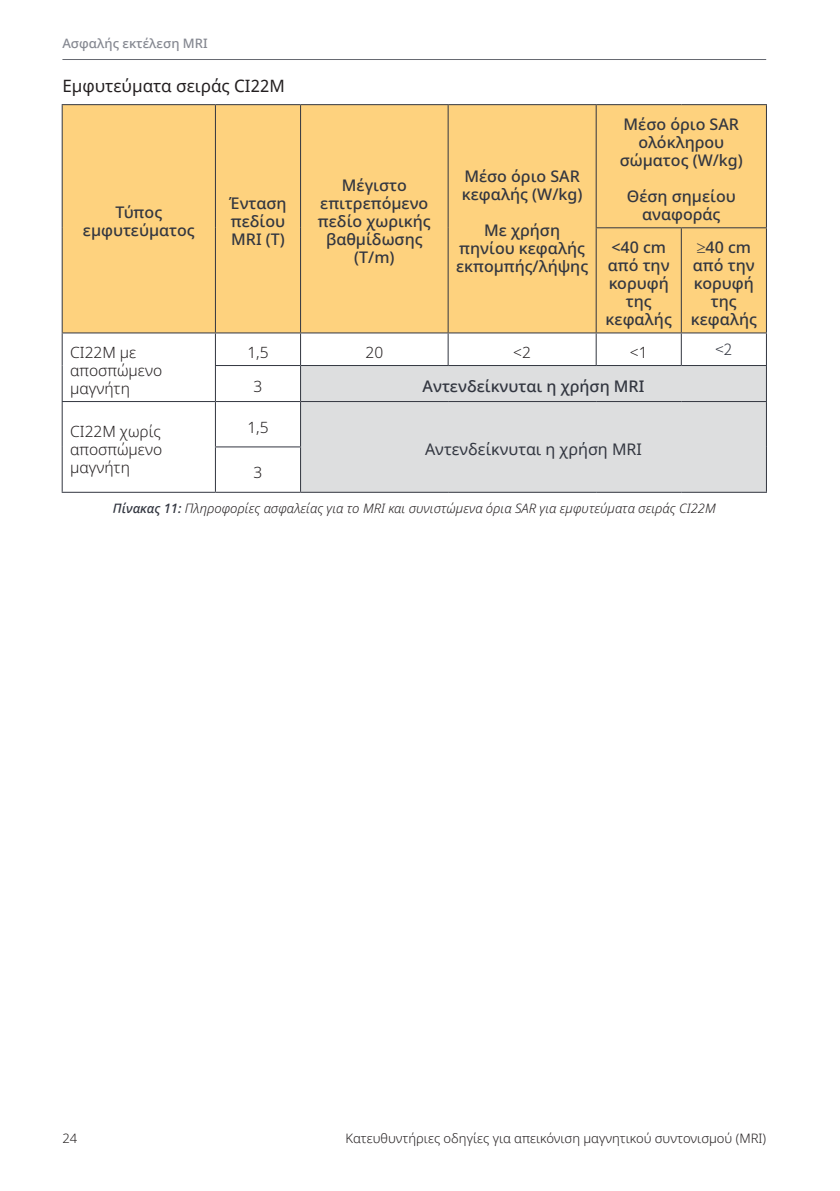
<style>
.page{position:relative;width:840px;height:1191px;background:#fff}
.page>*{position:absolute;margin:0;border:0;box-sizing:border-box;transform-origin:0 0}
.Heading_4{font:17px "Noto Sans";color:#231f20}
.Table_Heading_Center{font:500 16px/18px "Noto Sans";color:#323640;text-align:center}
.Table_Heading_2_Cent{font:16px "Noto Sans";color:#323640}
.Table_Body{font:300 15.6px/18px "Noto Sans";color:#231f20}
.Table_Body_Centered{font:300 15.6px "Noto Sans";color:#231f20}
.Table_Body_Centered-2{font:300 15.6px "Noto Sans SC";color:#323640}
.t1{font:italic 300 13px "Noto Sans";color:#231f20}
.t2{font:300 13px "Noto Sans";color:#231f20}
.t3{font:500 13px "Noto Sans";color:#858891}
.s1{font-weight:500;color:#323640}
</style>
<div class="page">
<hr style="left:62px;top:59px;width:703px;height:1px;background:#323640">
<div style="left:63px;top:105px;width:702px;height:227px;background:#fed27e"></div>
<div style="left:301px;top:366px;width:464px;height:126px;background:#dddedf"></div>
<hr style="left:62px;top:104px;width:153px;height:1px;background:#323640">
<hr style="left:62px;top:105px;width:1px;height:123px;background:#323640">
<hr style="left:215px;top:104px;width:85px;height:1px;background:#323640">
<hr style="left:215px;top:105px;width:1px;height:123px;background:#323640">
<hr style="left:300px;top:104px;width:148px;height:1px;background:#323640">
<hr style="left:300px;top:105px;width:1px;height:123px;background:#323640">
<hr style="left:448px;top:104px;width:148px;height:1px;background:#323640">
<hr style="left:447px;top:105px;width:1px;height:123px;background:#323640">
<hr style="left:62px;top:228px;width:1px;height:104px;background:#323640">
<hr style="left:215px;top:228px;width:1px;height:104px;background:#323640">
<hr style="left:300px;top:228px;width:1px;height:104px;background:#323640">
<hr style="left:447px;top:228px;width:1px;height:104px;background:#323640">
<hr style="left:596px;top:104px;width:85px;height:1px;background:#323640">
<hr style="left:595px;top:105px;width:1px;height:122px;background:#323640">
<hr style="left:681px;top:104px;width:85px;height:1px;background:#323640">
<hr style="left:765px;top:105px;width:1px;height:122px;background:#323640">
<hr style="left:595px;top:227px;width:86px;height:1px;background:#323640">
<hr style="left:595px;top:228px;width:1px;height:104px;background:#323640">
<hr style="left:681px;top:227px;width:85px;height:1px;background:#323640">
<hr style="left:680px;top:228px;width:1px;height:104px;background:#323640">
<hr style="left:765px;top:228px;width:1px;height:104px;background:#323640">
<hr style="left:62px;top:332px;width:153px;height:1px;background:#323640">
<hr style="left:62px;top:333px;width:1px;height:32px;background:#323640">
<hr style="left:62px;top:365px;width:1px;height:36px;background:#323640">
<hr style="left:215px;top:332px;width:85px;height:1px;background:#323640">
<hr style="left:215px;top:333px;width:1px;height:32px;background:#323640">
<hr style="left:300px;top:332px;width:148px;height:1px;background:#323640">
<hr style="left:300px;top:333px;width:1px;height:32px;background:#323640">
<hr style="left:448px;top:332px;width:148px;height:1px;background:#323640">
<hr style="left:447px;top:333px;width:1px;height:32px;background:#323640">
<hr style="left:596px;top:332px;width:85px;height:1px;background:#323640">
<hr style="left:595px;top:333px;width:1px;height:32px;background:#323640">
<hr style="left:681px;top:332px;width:85px;height:1px;background:#323640">
<hr style="left:680px;top:333px;width:1px;height:32px;background:#323640">
<hr style="left:765px;top:333px;width:1px;height:32px;background:#323640">
<hr style="left:215px;top:365px;width:85px;height:1px;background:#323640">
<hr style="left:215px;top:366px;width:1px;height:35px;background:#323640">
<hr style="left:300px;top:365px;width:148px;height:1px;background:#323640">
<hr style="left:300px;top:366px;width:1px;height:35px;background:#323640">
<hr style="left:448px;top:365px;width:148px;height:1px;background:#323640">
<hr style="left:596px;top:365px;width:85px;height:1px;background:#323640">
<hr style="left:681px;top:365px;width:85px;height:1px;background:#323640">
<hr style="left:765px;top:366px;width:1px;height:35px;background:#323640">
<hr style="left:62px;top:401px;width:153px;height:1px;background:#323640">
<hr style="left:62px;top:402px;width:1px;height:45px;background:#323640">
<hr style="left:62px;top:447px;width:1px;height:45px;background:#323640">
<hr style="left:62px;top:492px;width:153px;height:1px;background:#323640">
<hr style="left:215px;top:401px;width:85px;height:1px;background:#323640">
<hr style="left:215px;top:402px;width:1px;height:44px;background:#323640">
<hr style="left:300px;top:401px;width:148px;height:1px;background:#323640">
<hr style="left:300px;top:402px;width:1px;height:44px;background:#323640">
<hr style="left:448px;top:401px;width:148px;height:1px;background:#323640">
<hr style="left:596px;top:401px;width:85px;height:1px;background:#323640">
<hr style="left:681px;top:401px;width:85px;height:1px;background:#323640">
<hr style="left:765px;top:402px;width:1px;height:45px;background:#323640">
<hr style="left:765px;top:447px;width:1px;height:45px;background:#323640">
<hr style="left:300px;top:492px;width:148px;height:1px;background:#323640">
<hr style="left:448px;top:492px;width:148px;height:1px;background:#323640">
<hr style="left:596px;top:492px;width:85px;height:1px;background:#323640">
<hr style="left:681px;top:492px;width:85px;height:1px;background:#323640">
<hr style="left:215px;top:446px;width:86px;height:1px;background:#323640">
<hr style="left:215px;top:447px;width:1px;height:45px;background:#323640">
<hr style="left:300px;top:447px;width:1px;height:45px;background:#323640">
<hr style="left:215px;top:492px;width:85px;height:1px;background:#323640">
<p class="t3" style="left:62px;top:34px;width:147px">Ασφαλής εκτέλεση MRI</p>
<p class="Heading_4" style="left:62px;top:74px;width:224px">Εμφυτεύματα σειράς CI22M</p>
<p class="Table_Heading_Center" style="left:115px;top:204px;width:48px">Τύπος</p>
<p class="Table_Heading_Center" style="left:83px;top:222px;width:113px">εμφυτεύματος</p>
<p class="Table_Heading_Center" style="left:229px;top:195px;width:59px;text-align:justify">Ένταση πεδίου MRI (T)</p>
<p class="Table_Heading_Center" style="left:318px;top:177px;width:114px">Μέγιστο επιτρεπόμενο πεδίο χωρικής βαθμίδωσης (T/m)</p>
<p class="Table_Heading_Center" style="left:461px;top:168px;width:122px;text-align:left">Μέσο όριο SAR κεφαλής (W/kg)</p>
<p class="Table_Heading_Center" style="left:456px;top:222px;width:133px">Με χρήση πηνίου κεφαλής εκπομπής/λήψης</p>
<p class="Table_Heading_Center" style="left:619px;top:115px;width:124px">Μέσο όριο SAR ολόκληρου σώματος (W/kg)</p>
<p class="Table_Heading_Center" style="left:626px;top:187px;width:110px">Θέση σημείου αναφοράς</p>
<p class="Table_Heading_Center" style="left:605px;top:238px;width:68px">&lt;40 cm από την κορυφή της κεφαλής</p>
<p class="Table_Heading_Center" style="left:690px;top:238px;width:68px">≥40 cm από την κορυφή της κεφαλής</p>
<p class="Table_Body" style="left:70px;top:343px;width:94px">CI22M με αποσπώμενο μαγνήτη</p>
<p class="Table_Body_Centered" style="left:247px;top:341px;width:23px">1,5</p>
<p class="Table_Body_Centered" style="left:365px;top:341px;width:19px">20</p>
<p class="Table_Body_Centered" style="left:513px;top:341px;width:19px">&lt;2</p>
<p class="Table_Body_Centered" style="left:629px;top:341px;width:19px">&lt;1</p>
<p class="Table_Body_Centered-2" style="left:715px;top:341px;width:18px">&lt;2</p>
<p class="Table_Body_Centered" style="left:253px;top:375px;width:10px">3</p>
<p class="Table_Heading_Center" style="left:422px;top:378px;width:223px">Αντενδείκνυται η χρήση MRI</p>
<p class="Table_Body" style="left:70px;top:423px;width:94px;text-align:justify">CI22M χωρίς αποσπώμενο μαγνήτη</p>
<p class="Table_Body_Centered" style="left:247px;top:416px;width:23px">1,5</p>
<p class="Table_Heading_2_Cent" style="left:425px;top:439px;width:218px">Αντενδείκνυται η χρήση MRI</p>
<p class="Table_Body_Centered" style="left:253px;top:461px;width:10px">3</p>
<p class="t1" style="left:113px;top:499px;width:604px"><span class="s1">Πίνακας 11:</span> Πληροφορίες ασφαλείας για το MRI και συνιστώμενα όρια SAR για εμφυτεύματα σειράς CI22M</p>
<p class="t2" style="left:62px;top:1128px;width:16px">24</p>
<p class="t2" style="left:345px;top:1128px;width:422px">Κατευθυντήριες οδηγίες για απεικόνιση μαγνητικού συντονισμού (MRI)</p>
</div>
